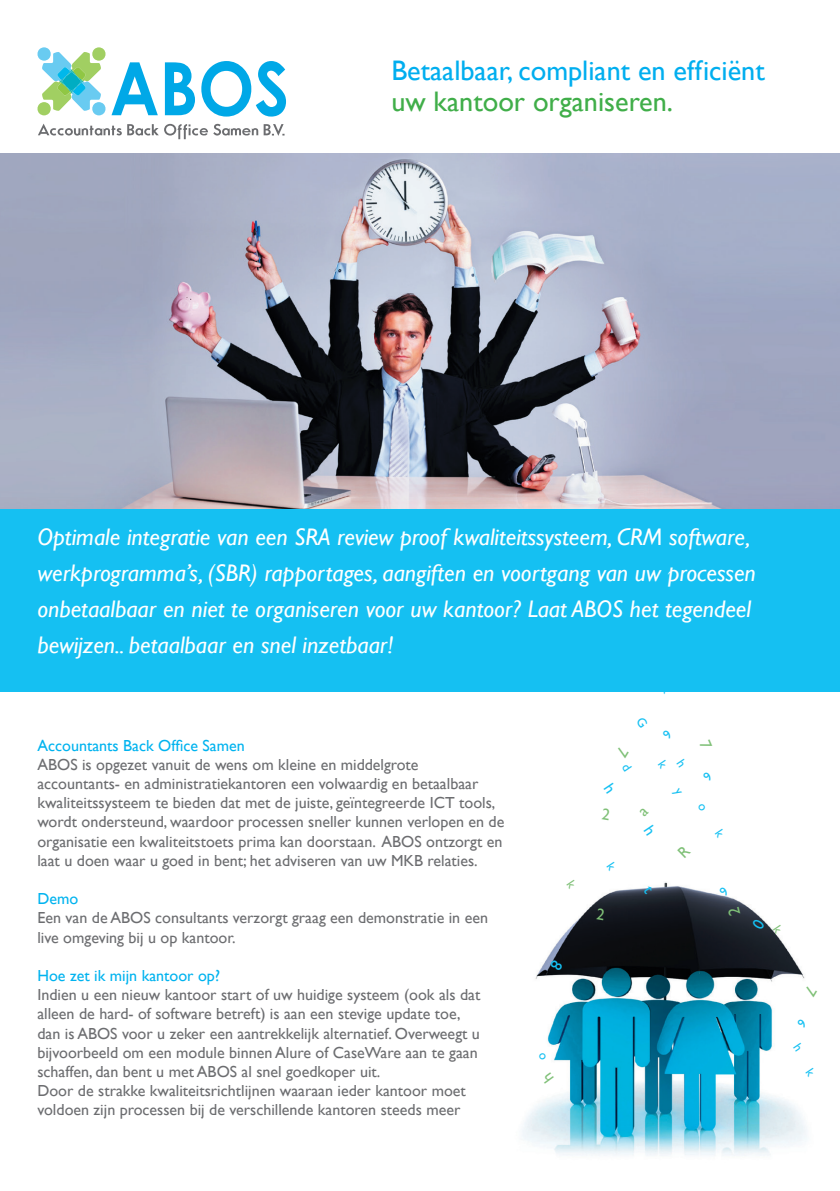
<style>
.page{position:relative;width:840px;height:1191px;background:#fff}
.page>*{position:absolute;margin:0;border:0;box-sizing:border-box;transform-origin:0 0}
.t1{font:28.2px "Gill Sans";color:#00aeef}
.t2{font:28.2px "Gill Sans";color:#40ae49}
.t3{font:italic 24px/36px "Gill Sans";color:#fff}
.t4{font:16px/19.2px "Gill Sans";color:#6c6d70}
.t5{font:16px "Gill Sans";color:#00b3ef}
</style>
<div class="page">
<div style="left:0;top:507px;width:839px;height:185px;background:#15c0f2"></div>
<svg style="left:165px;top:62px;width:30px;height:53px"></svg>
<svg style="left:201px;top:61px;width:85px;height:56px"></svg>
<svg style="left:37px;top:47px;width:121px;height:68px"></svg>
<svg style="left:38px;top:124px;width:246px;height:15px"></svg>
<img style="left:522px;top:882px;width:285px;height:274px">
<img style="left:0;top:153px;width:839px;height:355px">
<svg style="left:541px;top:1072px;width:12px;height:12px"></svg>
<svg style="left:642px;top:885px;width:11px;height:9px"></svg>
<svg style="left:803px;top:985px;width:4px;height:12px"></svg>
<svg style="left:751px;top:918px;width:13px;height:12px"></svg>
<svg style="left:549px;top:959px;width:13px;height:12px"></svg>
<svg style="left:718px;top:886px;width:10px;height:10px"></svg>
<svg style="left:796px;top:1018px;width:10px;height:10px"></svg>
<svg style="left:792px;top:1042px;width:10px;height:9px"></svg>
<svg style="left:772px;top:925px;width:10px;height:9px"></svg>
<svg style="left:566px;top:882px;width:10px;height:6px"></svg>
<svg style="left:805px;top:1068px;width:2px;height:9px"></svg>
<svg style="left:538px;top:1052px;width:8px;height:8px"></svg>
<svg style="left:596px;top:908px;width:8px;height:12px"></svg>
<svg style="left:727px;top:906px;width:13px;height:9px"></svg>
<h1 class="t1" style="left:391px;top:54px;width:375px">Betaalbaar, compliant en efficiënt</h1>
<h1 class="t2" style="left:391px;top:85px;width:283px">uw kantoor organiseren.</h1>
<p class="t3" style="left:37px;top:519px;width:719px">Optimale integratie van een SRA review proof kwaliteitssysteem, CRM software, werkprogramma’s, (SBR) rapportages, aangiften en voortgang van uw processen onbetaalbaar en niet te organiseren voor uw kantoor? Laat ABOS het tegendeel bewijzen.. betaalbaar en snel inzetbaar!</p>
<p class="t5" style="left:37px;top:735px;width:209px">Accountants Back Office Samen</p>
<p class="t4" style="left:37px;top:754px;width:468px">ABOS is opgezet vanuit de wens om kleine en middelgrote accountants- en administratiekantoren een volwaardig en betaalbaar kwaliteitssysteem te bieden dat met de juiste, geïntegreerde ICT tools, wordt ondersteund, waardoor processen sneller kunnen verlopen en de organisatie een kwaliteitstoets prima kan doorstaan. ABOS ontzorgt en laat u doen waar u goed in bent; het adviseren van uw MKB relaties.</p>
<p class="t5" style="left:37px;top:889px;width:42px">Demo</p>
<p class="t4" style="left:37px;top:908px;width:452px">Een van de ABOS consultants verzorgt graag een demonstratie in een live omgeving bij u op kantoor.</p>
<p class="t5" style="left:37px;top:966px;width:184px">Hoe zet ik mijn kantoor op?</p>
<p class="t4" style="left:37px;top:985px;width:444px">Indien u een nieuw kantoor start of uw huidige systeem (ook als dat alleen de hard- of software betreft) is aan een stevige update toe, dan is ABOS voor u zeker een aantrekkelijk alternatief. Overweegt u bijvoorbeeld om een module binnen Alure of CaseWare aan te gaan schaffen, dan bent u met ABOS al snel goedkoper uit.<br>Door de strakke kwaliteitsrichtlijnen waaraan ieder kantoor moet voldoen zijn processen bij de verschillende kantoren steeds meer</p>
</div>
